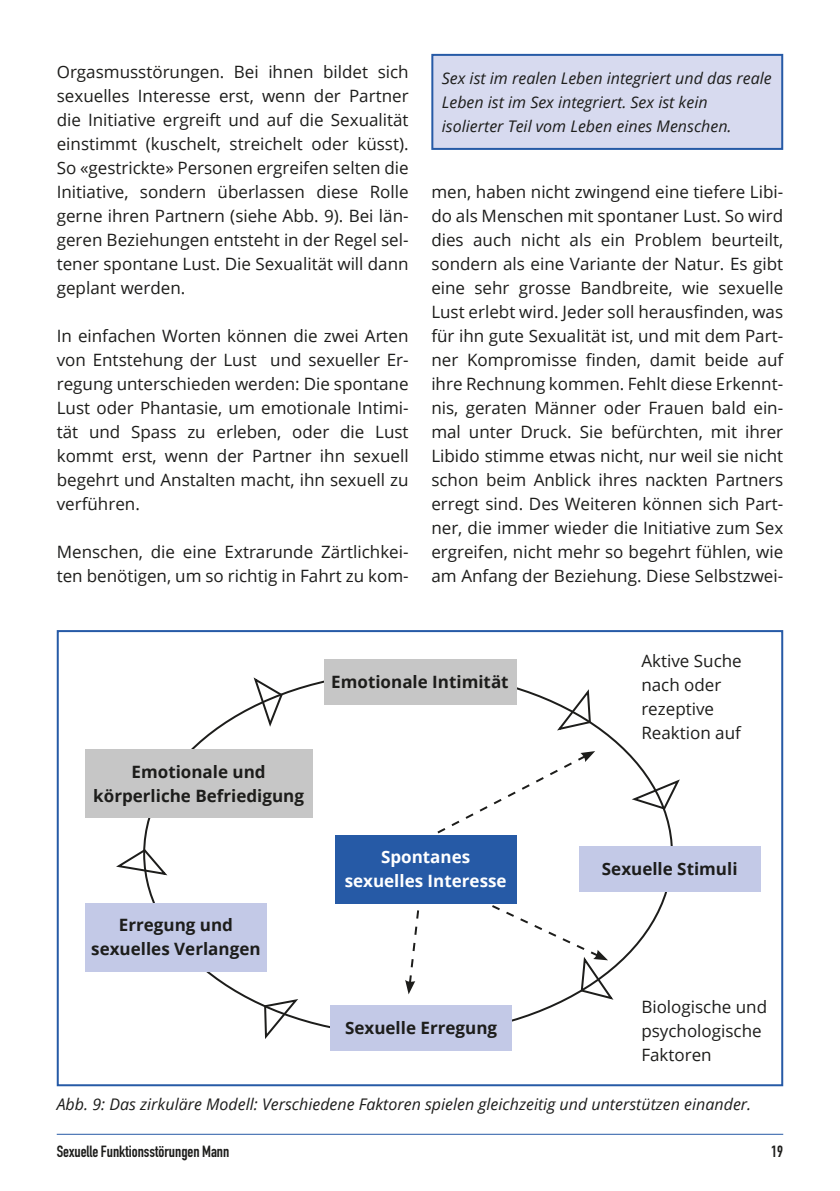
<style>
.page{position:relative;width:840px;height:1191px;background:#fff}
.page>*{position:absolute;margin:0;border:0;box-sizing:border-box;transform-origin:0 0}
.t1{font:17px/24px "Open Sans";color:#1d1d1b;text-align:justify}
.t2{font:700 17px/24px "Open Sans";color:#1d1d1b;text-align:center}
.t3{font:700 17px/24px "Open Sans";color:#fff;text-align:center}
.t4{font:italic 16px/24px "Open Sans";color:#1d1d1b}
.t5{font:700 16px "DIN Condensed";color:#1d1d1b}
</style>
<div class="page">
<hr style="left:57px;top:1133px;width:725px;height:1px;background:#265aa6">
<div style="left:57px;top:630px;width:725px;height:456px;border:2px solid #265aa6"></div>
<div style="left:578px;top:846px;width:182px;height:45px;background:#c3c9e7"></div>
<div style="left:330px;top:1005px;width:181px;height:46px;background:#c3c9e7"></div>
<div style="left:323px;top:659px;width:193px;height:45px;background:#c6c6c6"></div>
<div style="left:85px;top:903px;width:181px;height:68px;background:#c3c9e7"></div>
<div style="left:85px;top:750px;width:227px;height:68px;background:#c6c6c6"></div>
<svg style="left:437px;top:751px;width:158px;height:91px"></svg>
<svg style="left:405px;top:903px;width:17px;height:91px"></svg>
<div style="left:334px;top:835px;width:182px;height:68px;background:#265aa6"></div>
<svg style="left:252px;top:677px;width:32px;height:50px"></svg>
<svg style="left:554px;top:689px;width:37px;height:42px"></svg>
<svg style="left:632px;top:778px;width:48px;height:33px"></svg>
<svg style="left:461px;top:890px;width:152px;height:111px"></svg>
<svg style="left:263px;top:999px;width:37px;height:40px"></svg>
<svg style="left:116px;top:847px;width:52px;height:29px"></svg>
<div style="left:432px;top:55px;width:349px;height:94px;background:#d7daef"></div>
<div style="left:431px;top:54px;width:351px;height:96px;border:2px solid #265aa6"></div>
<p class="t1" style="left:57px;top:59px;width:353px">Orgasmusstörungen. Bei ihnen bildet sich sexuelles Interesse erst, wenn der Partner die Initiative ergreift und auf die Sexualität einstimmt (kuschelt, streichelt oder küsst).<br>So «gestrickte» Personen ergreifen selten die Initiative, sondern überlassen diese Rolle gerne ihren Partnern (siehe Abb. 9). Bei län&shy;geren Beziehungen entsteht in der Regel sel&shy;tener spontane Lust. Die Sexualität will dann geplant werden.</p>
<p class="t1" style="left:57px;top:323px;width:353px">In einfachen Worten können die zwei Arten von Entstehung der Lust und sexueller Er&shy;regung unterschieden werden: Die spontane Lust oder Phantasie, um emotionale Intimi&shy;tät und Spass zu erleben, oder die Lust kommt erst, wenn der Partner ihn sexuell begehrt und Anstalten macht, ihn sexuell zu verführen.</p>
<p class="t1" style="left:57px;top:539px;width:353px">Menschen, die eine Extrarunde Zärtlichkei&shy;ten benötigen, um so richtig in Fahrt zu kom-</p>
<p class="t4" style="left:441px;top:66px;width:331px">Sex ist im realen Leben integriert und das reale<br>Leben ist im Sex integriert. Sex ist kein isolierter Teil vom Leben eines Menschen.</p>
<p class="t1" style="left:431px;top:179px;width:353px">men, haben nicht zwingend eine tiefere Libi&shy;do als Menschen mit spontaner Lust. So wird dies auch nicht als ein Problem beurteilt, sondern als eine Variante der Natur. Es gibt eine sehr grosse Bandbreite, wie sexuelle Lust erlebt wird. Jeder soll herausfinden, was für ihn gute Sexualität ist, und mit dem Part&shy;ner Kompromisse finden, damit beide auf ihre Rechnung kommen. Fehlt diese Erkennt&shy;nis, geraten Männer oder Frauen bald ein&shy;mal unter Druck. Sie befürchten, mit ihrer Libido stimme etwas nicht, nur weil sie nicht schon beim Anblick ihres nackten Partners erregt sind. Des Weiteren können sich Part&shy;ner, die immer wieder die Initiative zum Sex ergreifen, nicht mehr so begehrt fühlen, wie am Anfang der Beziehung. Diese Selbstzwei-</p>
<p class="t2" style="left:331px;top:669px;width:179px">Emotionale Intimität</p>
<p class="t2" style="left:93px;top:759px;width:212px">Emotionale und körperliche Befriedigung</p>
<p class="t2" style="left:91px;top:912px;width:171px">Erregung und sexuelles Verlangen</p>
<p class="t3" style="left:344px;top:844px;width:163px">Spontanes sexuelles Interesse</p>
<p class="t2" style="left:345px;top:1016px;width:153px">Sexuelle Erregung</p>
<p class="t1" style="left:641px;top:648px;width:102px;text-align:left">Aktive Suche nach oder rezeptive<br>Reaktion auf</p>
<p class="t2" style="left:601px;top:856px;width:137px">Sexuelle Stimuli</p>
<p class="t1" style="left:641px;top:994px;width:127px;text-align:left">Biologische und psychologische<br>Faktoren</p>
<p class="t4" style="left:57px;top:1092px;width:695px">Abb. 9: Das zirkuläre Modell: Verschiedene Faktoren spielen gleichzeitig und unterstützen einander.</p>
<p class="t5" style="left:57px;top:1140px;width:174px">Sexuelle Funktionsstörungen Mann</p>
<p class="t5" style="left:770px;top:1140px;width:13px">19</p>
</div>
